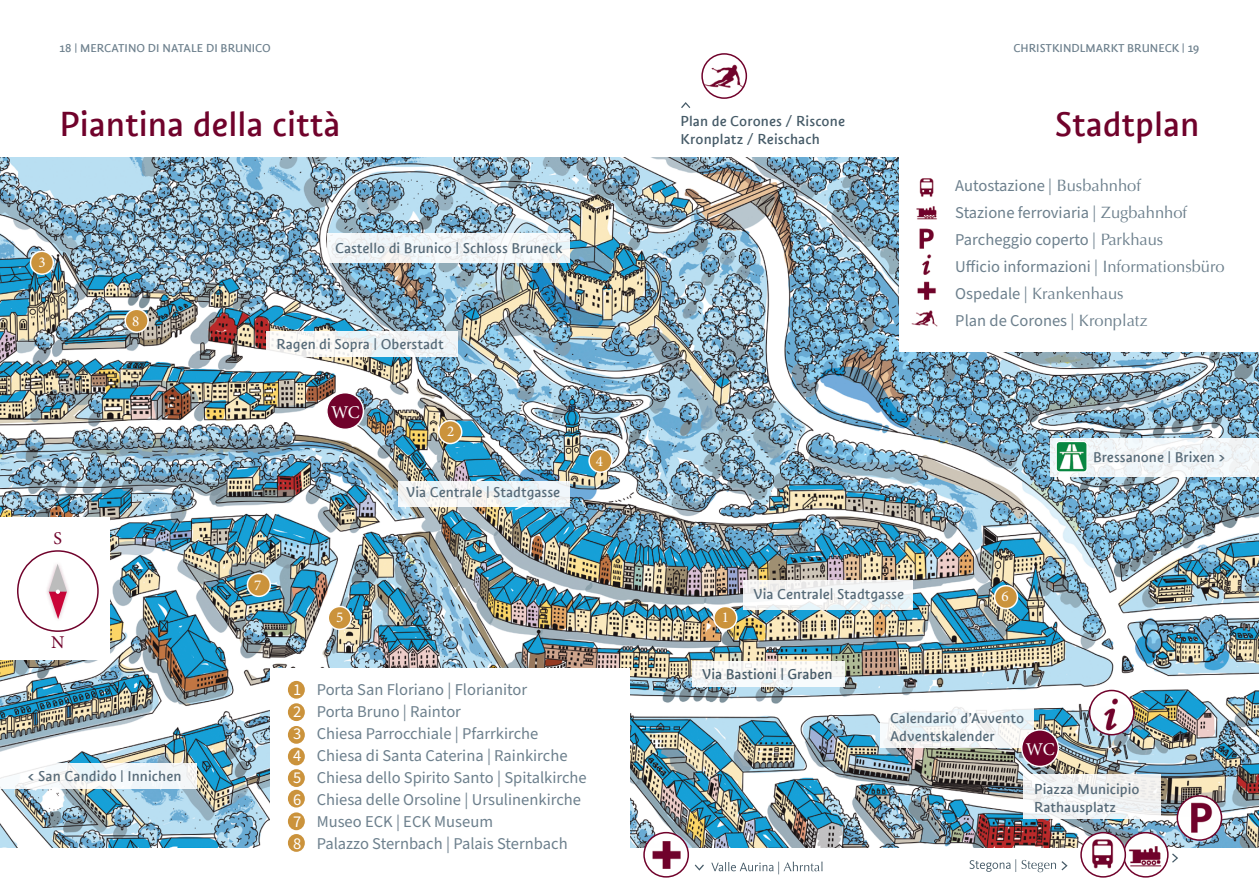
<style>
.page{position:relative;width:1259px;height:893px;background:#fff}
.page>*{position:absolute;margin:0;border:0;box-sizing:border-box;transform-origin:0 0}
.t1{font:36px "Suedtirol Next TT";color:#70022b}
.t2{font:18px "Minion Pro";color:#fff}
.t3{font:18px "Minion Pro";color:#70022b}
.t4{font:16.5px/22px "Source Sans Pro";color:#6d808d}
.t5{font:16.5px "Optima";color:#6d808d}
.t6{font:15px/18px "Suedtirol Next TT";color:#566a78}
.t7{font:15px/18px "Suedtirol Next TT";letter-spacing:.005em;color:#455a67}
.t8{font:15px "Minion Pro";color:#fff}
.t9{font:12px "Suedtirol Next TT";color:#6d808d}
.s1{color:#fff}
.s2{font-family:"Assistant"}
.s3{font-family:"Optima"}
.s4{font-family:"Source Sans Pro"}
</style>
<div class="page">
<img style="left:0;top:157px;width:1259px;height:691px">
<div style="left:900px;top:152px;width:359px;height:200px;background:#fff"></div>
<div style="left:880px;top:703px;width:154px;height:45px;background:linear-gradient(to bottom,#f5fafb,#f1f3f3)"></div>
<svg style="left:0;top:763px;width:197px;height:25px;fill:#f5f7fa"></svg>
<div style="left:1050px;top:438px;width:209px;height:38px;background:linear-gradient(to right,#f4f7f8,#f0f4f7)"></div>
<div style="left:0;top:518px;width:109px;height:142px;background:#fff"></div>
<img style="left:1177px;top:796px;width:44px;height:44px;border-radius:22px">
<div style="left:1176px;top:795px;width:46px;height:46px;border:2px solid #70022b;border-radius:50%"></div>
<div style="left:17px;top:550px;width:82px;height:82px;border:2px solid #70022b;border-radius:50%"></div>
<div style="left:45px;top:560px;width:26px;height:36px;background:#70022b;opacity:.3"></div>
<svg style="left:49px;top:563px;width:18px;height:56px"></svg>
<img style="left:1056px;top:441px;width:31px;height:31px">
<div style="left:1055px;top:441px;width:32px;height:31px;border:1px solid #fff;border-radius:3px"></div>
<div style="left:270px;top:668px;width:359px;height:225px;background:#fff"></div>
<div style="left:288px;top:834px;width:17px;height:18px;background:#cb933c;border-radius:50%"></div>
<div style="left:288px;top:812px;width:17px;height:18px;background:#cb933c;border-radius:50%"></div>
<div style="left:288px;top:790px;width:17px;height:17px;background:#cb933c;border-radius:50%"></div>
<div style="left:288px;top:769px;width:17px;height:18px;background:#cb933c;border-radius:50%"></div>
<div style="left:288px;top:748px;width:17px;height:17px;background:#cb933c;border-radius:50%"></div>
<div style="left:288px;top:726px;width:17px;height:18px;background:#cb933c;border-radius:50%"></div>
<div style="left:288px;top:703px;width:17px;height:18px;background:#cb933c;border-radius:50%"></div>
<div style="left:288px;top:681px;width:17px;height:18px;background:#cb933c;border-radius:50%"></div>
<div style="left:714px;top:606px;width:23px;height:23px;background:#cb933c;border-radius:50%"></div>
<div style="left:713px;top:606px;width:24px;height:24px;border:2px solid #fff;border-radius:50%"></div>
<div style="left:439px;top:421px;width:23px;height:22px;background:#cb933c;border-radius:50%"></div>
<div style="left:438px;top:420px;width:24px;height:24px;border:2px solid #fff;border-radius:50%"></div>
<div style="left:31px;top:251px;width:22px;height:23px;background:#cb933c;border-radius:50%"></div>
<div style="left:30px;top:251px;width:24px;height:24px;border:2px solid #fff;border-radius:50%"></div>
<div style="left:589px;top:449px;width:23px;height:23px;background:#cb933c;border-radius:50%"></div>
<div style="left:588px;top:449px;width:25px;height:24px;border:2px solid #fff;border-radius:50%"></div>
<div style="left:328px;top:606px;width:23px;height:23px;background:#cb933c;border-radius:50%"></div>
<div style="left:327px;top:606px;width:25px;height:24px;border:2px solid #fff;border-radius:50%"></div>
<div style="left:994px;top:586px;width:23px;height:22px;background:#cb933c;border-radius:50%"></div>
<div style="left:994px;top:585px;width:24px;height:24px;border:2px solid #fff;border-radius:50%"></div>
<div style="left:247px;top:573px;width:23px;height:23px;background:#cb933c;border-radius:50%"></div>
<div style="left:247px;top:573px;width:24px;height:24px;border:2px solid #fff;border-radius:50%"></div>
<div style="left:125px;top:309px;width:23px;height:23px;background:#cb933c;border-radius:50%"></div>
<div style="left:124px;top:309px;width:25px;height:24px;border:2px solid #fff;border-radius:50%"></div>
<img style="left:911px;top:310px;width:27px;height:17px">
<img style="left:916px;top:178px;width:21px;height:122px">
<img style="left:702px;top:54px;width:44px;height:44px;border-radius:22px">
<div style="left:701px;top:53px;width:46px;height:46px;border:2px solid #70022b;border-radius:50%"></div>
<div style="left:1021px;top:730px;width:37px;height:36px;background:#70022b;border-radius:50%"></div>
<div style="left:1021px;top:729px;width:38px;height:38px;border:2px solid #fff;border-radius:50%"></div>
<div style="left:327px;top:393px;width:36px;height:36px;background:#70022b;border-radius:50%"></div>
<div style="left:326px;top:392px;width:38px;height:38px;border:2px solid #fff;border-radius:50%"></div>
<img style="left:644px;top:833px;width:44px;height:44px;border-radius:22px">
<div style="left:643px;top:832px;width:46px;height:46px;border:2px solid #70022b;border-radius:50%"></div>
<img style="left:1123px;top:833px;width:44px;height:44px;border-radius:22px">
<div style="left:1123px;top:832px;width:45px;height:46px;border:2px solid #70022b;border-radius:50%"></div>
<img style="left:1089px;top:690px;width:44px;height:45px;border-radius:22px">
<div style="left:1089px;top:690px;width:45px;height:45px;border:2px solid #70022b;border-radius:50%"></div>
<div style="left:266px;top:331px;width:191px;height:26px;background:linear-gradient(to bottom,#f2f5f5,#f4f6f6)"></div>
<div style="left:1023px;top:774px;width:137px;height:45px;background:linear-gradient(to right,#f5f7f8,#f0f0ef)"></div>
<svg style="left:743px;top:580px;width:169px;height:29px;fill:#f5f7f8"></svg>
<svg style="left:692px;top:662px;width:153px;height:25px"></svg>
<div style="left:327px;top:234px;width:243px;height:29px;background:linear-gradient(to right,#f0f4f6,#f3f6f8)"></div>
<svg style="left:969px;top:859px;width:98px;height:13px"></svg>
<svg style="left:711px;top:862px;width:111px;height:12px"></svg>
<img style="left:1081px;top:833px;width:44px;height:44px;border-radius:22px">
<div style="left:1080px;top:832px;width:46px;height:46px;border:2px solid #70022b;border-radius:50%"></div>
<div style="left:398px;top:482px;width:172px;height:25px;background:linear-gradient(to right,#f5f5f3,#ebf3f7)"></div>
<svg style="left:1172px;top:853px;width:6px;height:10px"></svg>
<svg style="left:694px;top:864px;width:10px;height:7px"></svg>
<svg style="left:681px;top:102px;width:9px;height:6px"></svg>
<p class="t9" style="left:60px;top:42px;width:213px">18 | MERCATINO DI NATALE DI BRUNICO</p>
<p class="t9" style="left:1013px;top:42px;width:187px">CHRISTKINDLMARKT BRUNECK | 19</p>
<h1 class="t1" style="left:60px;top:103px;width:282px">Piantina della città</h1>
<p class="t8" style="left:38px;top:252px;width:9px">3</p>
<p class="t8" style="left:132px;top:311px;width:9px">8</p>
<p class="t3" style="left:54px;top:526px;width:10px">S</p>
<p class="t3" style="left:51px;top:630px;width:15px">N</p>
<p class="t6" style="left:28px;top:767px;width:155px">&lt; San Candido | Innichen</p>
<p class="t6" style="left:335px;top:239px;width:229px">Castello di Brunico | Schloss Bruneck</p>
<p class="t6" style="left:276px;top:335px;width:169px">Ragen di Sopra | Oberstadt</p>
<p class="t2" style="left:331px;top:400px;width:30px">WC</p>
<p class="t8" style="left:447px;top:421px;width:9px">2</p>
<p class="t6" style="left:406px;top:483px;width:156px">Via Centrale | Stadtgasse</p>
<p class="t8" style="left:596px;top:451px;width:9px">4</p>
<p class="t8" style="left:254px;top:575px;width:9px">7</p>
<p class="t8" style="left:336px;top:607px;width:9px">5</p>
<p class="t4" style="left:293px;top:679px;width:295px"><span class="s1">1</span> Porta San Floriano | Florianitor<br><span class="s1">2</span> Porta Bruno | Raintor<br><span class="s1">3</span> Chiesa Parrocchiale | Pfarrkirche<br><span class="s1">4</span> Chiesa di Santa Caterina | Rainkirche<br><span class="s1">5</span> Chiesa dello Spirito Santo | Spitalkirche <span class="s1">6</span> Chiesa delle Orsoline | Ursulinenkirche <span class="s1">7</span> Museo ECK | ECK Museum<br><span class="s1">8</span> Palazzo Sternbach | Palais Sternbach</p>
<p class="t7" style="left:680px;top:112px;width:166px">Plan de Corones / Riscone<br>Kronplatz / Reischach</p>
<p class="t8" style="left:721px;top:607px;width:9px">1</p>
<p class="t6" style="left:753px;top:585px;width:152px">Via Centrale| Stadtgasse</p>
<p class="t7" style="left:702px;top:664px;width:132px">Via Bastioni | Graben</p>
<h1 class="t1" style="left:1055px;top:103px;width:146px">Stadtplan</h1>
<p class="t4" style="left:955px;top:173px;width:271px;line-height:27px">Autostazione <span class="s2">|</span> <span class="s3">Busbahnhof<br></span>Stazione ferroviaria <span class="s2">|</span> <span class="s3">Zugbahnhof </span>Parcheggio coperto <span class="s2">|</span> <span class="s3">Parkhaus<br></span>Ufficio informazioni <span class="s2">|</span> <span class="s3">Informationsbüro</span></p>
<p class="t5" style="left:955px;top:284px;width:170px"><span class="s4">Ospedale</span> <span class="s2">|</span> Krankenhaus</p>
<p class="t4" style="left:955px;top:310px;width:194px">Plan de Corones <span class="s2">|</span> <span class="s3">Kronplatz</span></p>
<p class="t8" style="left:1001px;top:586px;width:9px">6</p>
<p class="t6" style="left:1093px;top:448px;width:133px">Bressanone | Brixen &gt;</p>
<p class="t6" style="left:890px;top:709px;width:135px">Calendario d’Avvento<br>Adventskalender</p>
<p class="t2" style="left:1026px;top:737px;width:30px">WC</p>
<p class="t6" style="left:1034px;top:779px;width:107px">Piazza Municipio<br>Rathausplatz</p>
</div>
